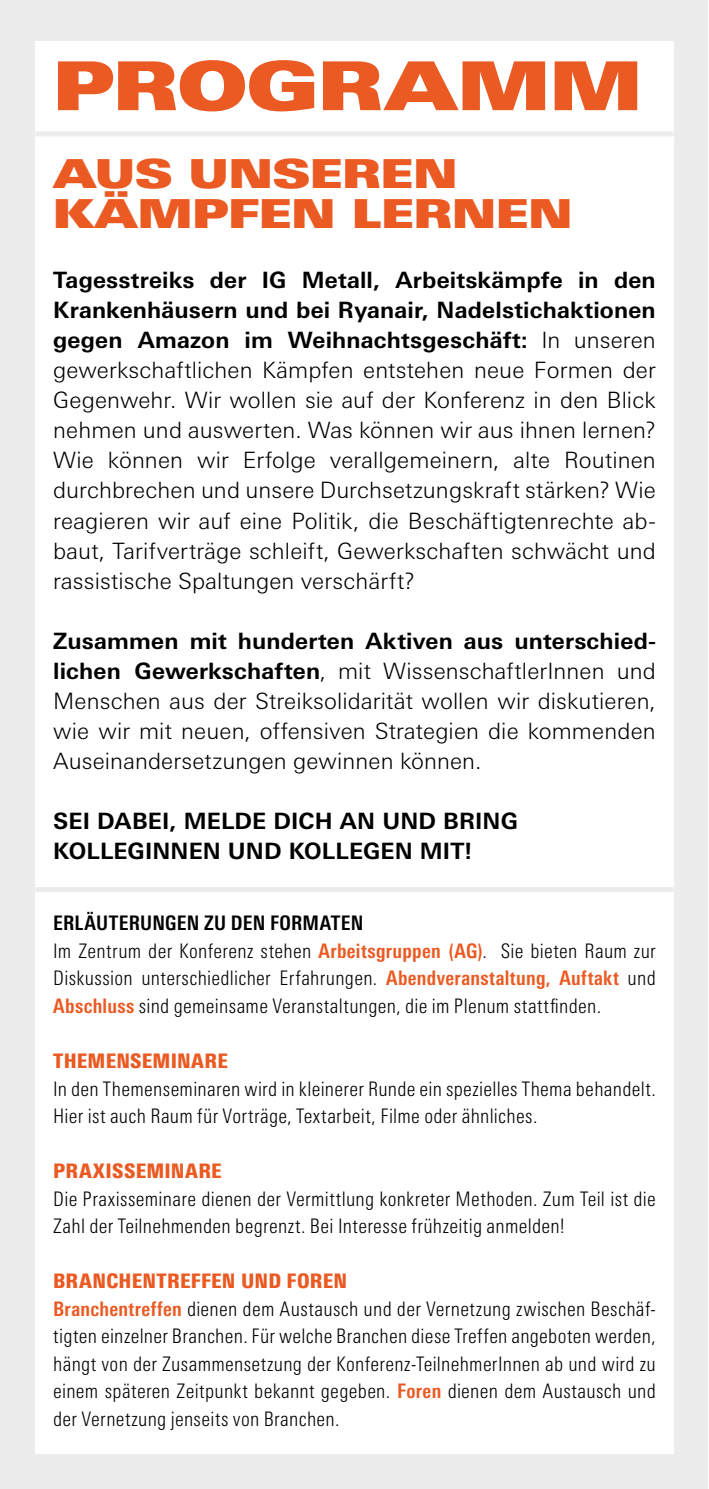
<style>
.page{position:relative;width:709px;height:1489px;background:#fff}
.page>*{position:absolute;margin:0;border:0;box-sizing:border-box;transform-origin:0 0}
.t1{font:67.5px "Linotype Univers Extd X Black";color:#ea5a22}
.t2{font:40px/40px "Linotype Univers Extd X Black";color:#ea5a22}
.t3{font:300 22.5px/30px "Linotype Univers Basic";letter-spacing:.005em;color:#000;text-align:justify}
.t4{font:700 22.5px/30px "Linotype Univers Basic";letter-spacing:.005em;color:#000}
.t5{font:300 condensed 20px/27.5px "Linotype Univers";letter-spacing:.015em;color:#000}
.t6{font:900 condensed 20px "Linotype Univers";color:#ea5a22}
.t7{font:700 condensed 20px "Linotype Univers";color:#000}
.s1{font-weight:700}
.s2{font-weight:700;color:#ea5a22}
.s3{font-weight:900;color:#ea5a22}
</style>
<div class="page">
<div style="left:0;top:0;width:707px;height:1488px;background:#ececec"></div>
<div style="left:35px;top:41px;width:638px;height:1412px;background:#fff"></div>
<div style="left:35px;top:887px;width:638px;height:5px;background:#ececec"></div>
<div style="left:35px;top:131px;width:638px;height:5px;background:#ececec"></div>
<h1 class="t1" style="left:53px;top:46px;width:64px">PRO</h1>
<h1 class="t1" style="left:247px;top:46px;width:151px">GRAMM</h1>
<h2 class="t2" style="left:53px;top:154px;width:515px">AUS UNSEREN<br>KÄMPFEN LERN EN</h2>
<p class="t3" style="left:53px;top:265px;width:604px"><span class="s1">Tagesstreiks der I G Metall, Arbeitskämpfe in den Krankenhäusern und bei Ryanair, Nadelstichaktionen gegen Amazon im Weihnachtsgeschäft:</span> I n unseren gewerkschaftlichen Kämpfen entstehen neue Formen der Gegenwehr. Wir wollen sie auf der Konferenz in den Blick nehmen und auswerten. Was können wir aus ihnen lernen?<br>Wie können wir Erfolge verallgemeinern, alte Routinen durchbrechen und unsere Durchsetzungskraft stärken? Wie reagieren wir auf eine Politik, die Beschäftigtenrechte ab&shy;baut, Tarifverträge schleift, Gewerkschaften schwächt und rassistische Spaltungen verschärft?</p>
<p class="t3" style="left:53px;top:625px;width:604px"><span class="s1">Zusammen mit hunderten Aktiven aus unterschied&shy;lichen Gewerkschaften</span>, mit WissenschaftlerI nnen und Menschen aus der Streiksolidarität wollen wir diskutieren, wie wir mit neuen, offensiven Strategien die kommenden Auseinandersetzungen gewinnen können.</p>
<p class="t4" style="left:53px;top:805px;width:463px">Sei dabei, m elde dich an und bring<br>Kolleginnen und Kollegen m it!</p>
<p class="t7" style="left:53px;top:911px;width:56px">Erläuterun</p>
<p class="t7" style="left:165px;top:911px;width:78px">genzuden</p>
<p class="t5" style="left:53px;top:909px;width:604px;text-indent:217px"><span class="s1">Formaten<br></span>I m Zentrum der Konferenz stehen <span class="s2">Arbeitsgruppen (AG)</span>. Sie bieten Raum zur Diskussion unterschiedlicher Erfahrungen. <span class="s2">Abendveranstaltung, Auftakt</span> und <span class="s2">Abschluss</span> sind gemeinsame Veranstaltungen, die im Plenum stattfinden.</p>
<p class="t6" style="left:53px;top:1048px;width:38px">THEMENSEMINARE</p>
<p class="t5" style="left:53px;top:1074px;width:604px">I n den Themenseminaren wird in kleinerer Runde ein spezielles Thema behandelt.<br>Hier ist auch Raum für Vorträge, Textarbeit, Filme oder ähnliches.</p>
<p class="t6" style="left:53px;top:1158px;width:26px">PRAXISSEMINARE</p>
<p class="t5" style="left:53px;top:1184px;width:604px">Die Praxisseminare dienen der Vermittlung konkreter Methoden. Zum Teil ist die<br>Zahl der Teilnehmenden begrenzt. Bei I nteresse frühzeitig anmelden!</p>
<p class="t5" style="left:53px;top:1267px;width:604px"><span class="s3">BRANCHENTREFFEN UND FOREN<br></span><span class="s2">Branchentreffen</span> dienen dem Austausch und der Vernetzung zwischen Beschäf&shy;tigten einzelner Branchen. Für welche Branchen diese Treffen angeboten werden, hängt von der Zusammensetzung der Konferenz-TeilnehmerI nnen ab und wird zu einem späteren Zeitpunkt bekannt gegeben. <span class="s2">Foren</span> dienen dem Austausch und der Vernetzung jenseits von Branchen.</p>
</div>
